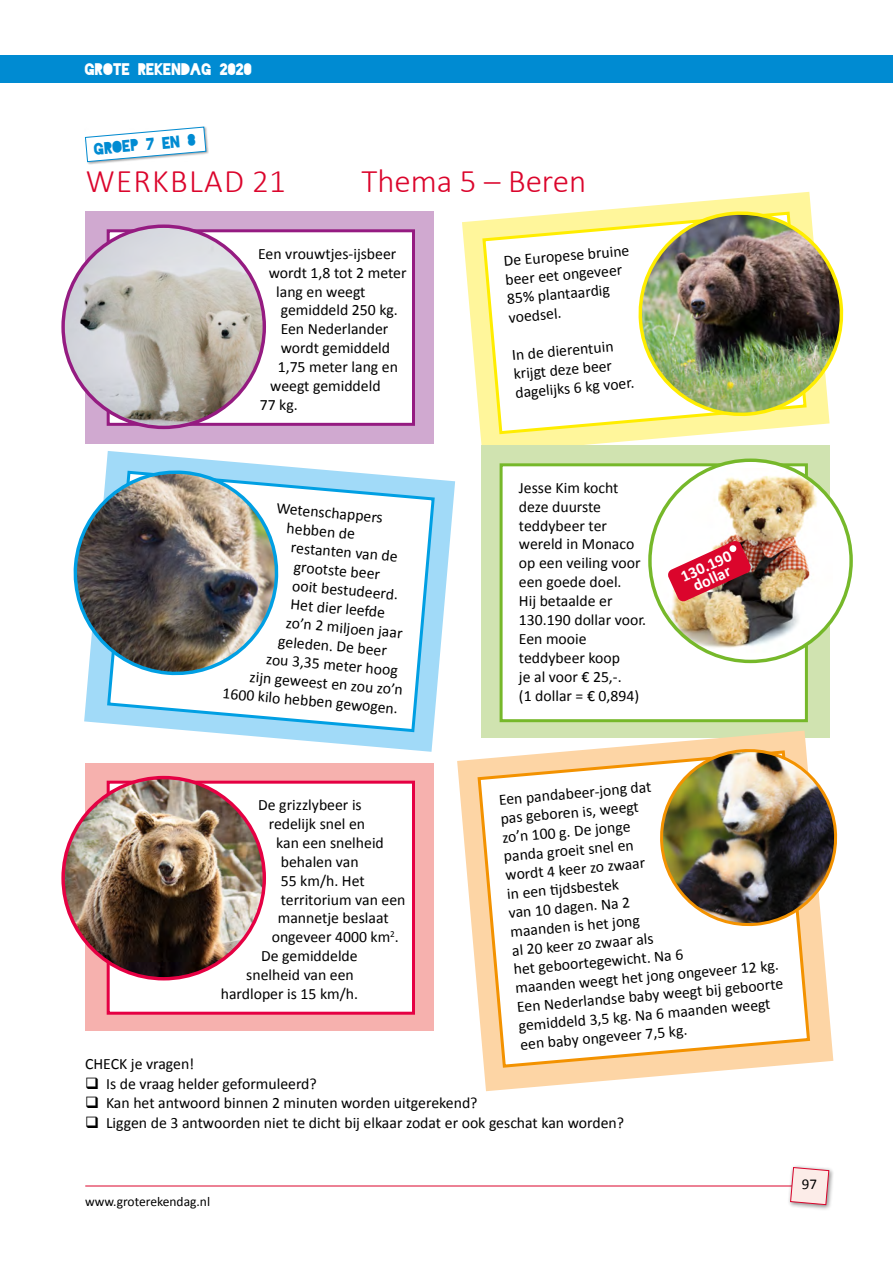
<style>
.page{position:relative;width:893px;height:1263px;background:#fff}
.page>*{position:absolute;margin:0;border:0;box-sizing:border-box;transform-origin:0 0}
.t1{font:300 33px "Calibri";color:#db052c}
.t2{font:300 33px "Calibri";letter-spacing:.04em;color:#db052c}
.t3{font:700 16.2px/13.5px "Calibri";color:#fff;text-align:center}
.t4{font:15.75px/18.9px "Calibri";color:#000}
.t5{font:15.75px "Blackout Midnight";color:#fff}
.t6{font:15.75px "Blackout Midnight";color:#008bd2}
.t7{font:15px "Calibri";color:#000}
.t8{font:13.5px "Calibri";color:#000}
</style>
<div class="page">
<hr style="left:85px;top:1185px;width:715px;height:1px;background:#db052c">
<div style="left:787px;top:1164px;width:47px;height:47px;background:#000;opacity:.5"></div>
<svg style="left:790px;top:1167px;width:40px;height:38px;background:#f1d2d2"></svg>
<div style="left:0;top:55px;width:893px;height:27px;background:#008bd2"></div>
<div style="left:85px;top:126px;width:124px;height:39px;background:#000;opacity:.35"></div>
<svg style="left:85px;top:126px;width:122px;height:36px"></svg>
<div style="left:85px;top:211px;width:349px;height:233px;background:#d0a9d0"></div>
<div style="left:107px;top:229px;width:308px;height:197px;background:#fff;border:3px solid #951b81"></div>
<img style="left:63px;top:226px;width:201px;height:201px;border-radius:101px">
<div style="left:85px;top:763px;width:349px;height:267px;background:#f6b1ae"></div>
<div style="left:107px;top:781px;width:308px;height:234px;background:#fff;border:3px solid #e50043"></div>
<img style="left:63px;top:777px;width:201px;height:202px;border-radius:101px">
<svg style="left:84px;top:451px;width:371px;height:301px"></svg>
<svg style="left:105px;top:469px;width:331px;height:265px"></svg>
<img style="left:73px;top:464px;width:212px;height:214px">
<svg style="left:462px;top:192px;width:368px;height:262px"></svg>
<svg style="left:481px;top:210px;width:327px;height:226px"></svg>
<img style="left:636px;top:209px;width:208px;height:210px">
<div style="left:481px;top:445px;width:348px;height:293px;background:#d0e3b0"></div>
<div style="left:500px;top:463px;width:308px;height:259px;background:#fff;border:3px solid #76b82a"></div>
<img style="left:650px;top:468px;width:201px;height:186px">
<svg style="left:457px;top:730px;width:376px;height:361px"></svg>
<svg style="left:476px;top:749px;width:336px;height:320px"></svg>
<img style="left:658px;top:747px;width:180px;height:181px">
<img style="left:667px;top:540px;width:84px;height:62px">
<p class="t5" style="left:85px;top:62px;width:169px">GROTE REKENDAG 2020</p>
<p class="t6" style="left:94px;top:142px;width:104px;rotate:-5deg">GROEP 7 EN 8</p>
<h1 class="t2" style="left:86px;top:160px;width:202px">WERKBLAD 21</h1>
<h1 class="t1" style="left:361px;top:160px;width:226px">Thema 5 – Beren</h1>
<p class="t4" style="left:258px;top:244px;width:140px">Een vrouwtjes-ijsbeer</p>
<p class="t4" style="left:269px;top:263px;width:139px">wordt 1,8 tot 2 meter</p>
<p class="t4" style="left:276px;top:282px;width:91px">lang en weegt</p>
<p class="t4" style="left:281px;top:301px;width:119px">gemiddeld 250 kg.</p>
<p class="t4" style="left:281px;top:320px;width:109px">Een Nederlander</p>
<p class="t4" style="left:281px;top:339px;width:111px">wordt gemiddeld</p>
<p class="t4" style="left:278px;top:357px;width:122px">1,75 meter lang en</p>
<p class="t4" style="left:270px;top:376px;width:112px">weegt gemiddeld</p>
<p class="t4" style="left:260px;top:395px;width:40px">77 kg.</p>
<p class="t4" style="left:503px;top:251px;width:128px;rotate:-5deg">De Europese bruine beer eet ongeveer<br>85% plantaardig voedsel.</p>
<p class="t4" style="left:511px;top:346px;width:121px;rotate:-5deg">In de dierentuin krijgt deze beer dagelijks 6 kg voer.</p>
<p class="t4" style="left:277px;top:499px;width:108px;rotate:5deg">Wetenschappers</p>
<p class="t4" style="left:288px;top:518px;width:70px;rotate:5deg">hebben de</p>
<p class="t4" style="left:292px;top:538px;width:109px;rotate:5deg">restanten van de</p>
<p class="t4" style="left:295px;top:557px;width:88px;rotate:5deg">grootste beer</p>
<p class="t4" style="left:293px;top:576px;width:108px;rotate:5deg">ooit bestudeerd.</p>
<p class="t4" style="left:291px;top:595px;width:96px;rotate:5deg">Het dier leefde</p>
<p class="t4" style="left:287px;top:613px;width:119px;rotate:5deg">zo’n 2 miljoen jaar</p>
<p class="t4" style="left:279px;top:632px;width:111px;rotate:5deg">geleden. De beer</p>
<p class="t4" style="left:267px;top:649px;width:134px;rotate:5deg">zou 3,35 meter hoog</p>
<p class="t4" style="left:251px;top:667px;width:155px;rotate:5deg">zijn geweest en zou zo’n</p>
<p class="t4" style="left:223px;top:684px;width:177px;rotate:5deg">1600 kilo hebben gewogen.</p>
<p class="t4" style="left:519px;top:478px;width:129px">Jesse Kim kocht deze duurste teddybeer ter wereld in Monaco op een veiling voor een goede doel.<br>Hij betaalde er<br>130.190 dollar voor.<br>Een mooie teddybeer koop<br>je al voor € 25,-.<br>(1 dollar = € 0,894)</p>
<p class="t3" style="left:679px;top:571px;width:55px;rotate:-25deg">130.190 dollar</p>
<p class="t4" style="left:258px;top:795px;width:105px">De grizzlybeer is</p>
<p class="t4" style="left:269px;top:814px;width:98px">redelijk snel en</p>
<p class="t4" style="left:276px;top:833px;width:109px">kan een snelheid</p>
<p class="t4" style="left:281px;top:852px;width:79px">behalen van</p>
<p class="t4" style="left:281px;top:871px;width:86px">55 km/h. Het</p>
<p class="t4" style="left:281px;top:890px;width:126px">territorium van een</p>
<p class="t4" style="left:278px;top:909px;width:112px">mannetje beslaat</p>
<p class="t4" style="left:272px;top:928px;width:129px">ongeveer 4000 km<sup>2</sup>.</p>
<p class="t4" style="left:261px;top:947px;width:98px">De gemiddelde</p>
<p class="t4" style="left:246px;top:965px;width:109px">snelheid van een</p>
<p class="t4" style="left:221px;top:984px;width:139px">hardloper is 15 km/h.</p>
<p class="t4" style="left:498px;top:790px;width:269px;rotate:-5deg">Een pandabeer-jong dat<br>pas geboren is, weegt<br>zo’n 100 g. De jonge<br>panda groeit snel en<br>wordt 4 keer zo zwaar<br>in een ti jdsbestek<br>van 10 dagen. Na 2<br>maanden is het jong<br>al 20 keer zo zwaar als<br>het geboortegewicht. Na 6<br>maanden weegt het jong ongeveer 12 kg.<br>Een Nederlandse baby weegt bij geboorte gemiddeld 3,5 kg. Na 6 maanden weegt een baby ongeveer 7,5 kg.</p>
<p class="t4" style="left:85px;top:1055px;width:111px">CHECK je vragen!</p>
<p class="t4" style="left:85px;top:1074px;width:233px">❑ Is de vraag helder geformuleerd?</p>
<p class="t4" style="left:85px;top:1094px;width:394px">❑ Kan het antwoord binnen 2 minuten worden uitgerekend?</p>
<p class="t4" style="left:85px;top:1113px;width:541px">❑ Liggen de 3 antwoorden niet te dicht bij elkaar zodat er ook geschat kan worden?</p>
<p class="t8" style="left:85px;top:1193px;width:127px">www.groterekendag.nl</p>
<p class="t7" style="left:802px;top:1174px;width:17px">97</p>
</div>
